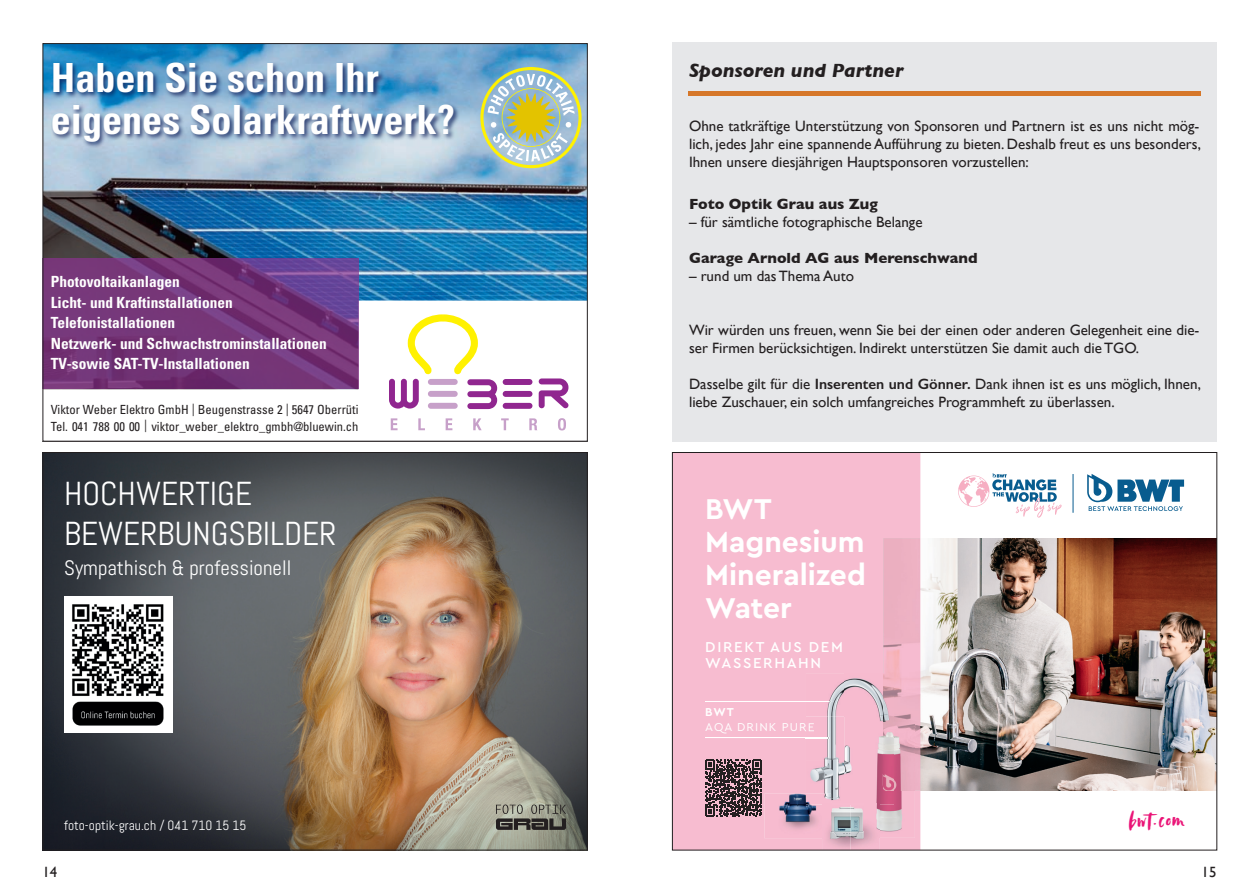
<style>
.page{position:relative;width:1259px;height:893px;background:#fff}
.page>*{position:absolute;margin:0;border:0;box-sizing:border-box;transform-origin:0 0}
.t1{font:700 condensed 40.2px/41.4px "Univers";color:#fff}
.t2{font:33.15px/39.8px "Abel";color:#fff}
.t3{font:700 30px/33px "Cera PRO";color:#fff}
.t4{font:24px "Avallon";letter-spacing:.04em;color:#ea1477}
.t5{font:20.85px "Abel";color:#fff}
.t6{font:italic 700 19.5px "Gill Sans";color:#231f20}
.t7{font:700 condensed 15.45px/20.5px "Univers";color:#fff}
.t8{font:15px/18px "Gill Sans";color:#231f20}
.t9{font:700 15px "Gill Sans";color:#231f20}
.t10{font:500 15px/16.5px "Cera PRO";letter-spacing:.11em;color:#fff}
.t11{font:14.85px "Gill Sans";color:#231f20}
.t12{font:13.5px "Abel";color:#fff}
.t13{font:condensed 12.6px/16.8px "Univers";color:#231f20}
.t14{font:12px/15px "Cera PRO";letter-spacing:.09em;color:#fff}
.s1{font-size:12.45px}
.s2{font-weight:600}
.s3{font-weight:700}
</style>
<div class="page">
<div style="left:672px;top:43px;width:544px;height:399px;background:#e6e7e9"></div>
<div style="left:688px;top:91px;width:512px;height:5px;background:#d67729"></div>
<img style="left:920px;top:538px;width:295px;height:252px">
<svg style="left:674px;top:454px;width:246px;height:394px;background:#f5bbce"></svg>
<div style="left:705px;top:723px;width:101px;height:11px;background:#f7bcd0"></div>
<hr style="left:705px;top:701px;width:128px;height:1px;background:#fff">
<hr style="left:705px;top:738px;width:124px;height:1px;background:#fff">
<svg style="left:958px;top:473px;width:103px;height:45px"></svg>
<svg style="left:1087px;top:474px;width:97px;height:37px"></svg>
<hr style="left:1072px;top:474px;width:1px;height:39px;background:#085c8f">
<svg style="left:705px;top:760px;width:56px;height:56px;background:#634f55"></svg>
<img style="left:764px;top:794px;width:58px;height:44px">
<img style="left:806px;top:673px;width:77px;height:87px">
<img style="left:806px;top:760px;width:58px;height:43px">
<img style="left:883px;top:673px;width:11px;height:50px">
<svg style="left:806px;top:701px;width:27px;height:1px"></svg>
<svg style="left:806px;top:723px;width:23px;height:16px"></svg>
<img style="left:806px;top:794px;width:25px;height:11px">
<img style="left:879px;top:790px;width:36px;height:48px">
<img style="left:883px;top:723px;width:32px;height:67px">
<img style="left:864px;top:723px;width:19px;height:41px">
<img style="left:864px;top:764px;width:30px;height:41px">
<img style="left:822px;top:805px;width:57px;height:43px">
<img style="left:822px;top:805px;width:9px;height:33px">
<img style="left:831px;top:803px;width:33px;height:2px">
<svg style="left:822px;top:803px;width:9px;height:2px"></svg>
<img style="left:864px;top:805px;width:15px;height:33px">
<svg style="left:864px;top:803px;width:15px;height:2px"></svg>
<img style="left:45px;top:454px;width:541px;height:394px">
<img style="left:64px;top:597px;width:109px;height:135px">
<svg style="left:467px;top:794px;width:99px;height:36px;background:#8f8f81"></svg>
<img style="left:45px;top:45px;width:541px;height:386px">
<svg style="left:671px;top:516px;width:7px;height:7px"></svg>
<p class="t1" style="left:51px;top:57px;width:405px">Haben Sie schon Ihr eigenes Solarkraftwerk?</p>
<p class="t7" style="left:51px;top:271px;width:278px">Photovoltaikanlagen<br>Licht- und Kraftinstallationen<br>Telefonistallationen<br>Netzwerk- und Schwachstrominstallationen<br>TV-sowie SAT-TV-Installationen</p>
<p class="t13" style="left:51px;top:401px;width:309px">Viktor Weber Elektro GmbH <span class="s1">|</span> Beugenstrasse 2 <span class="s1">|</span> 5647 Oberrüti<br>Tel. 041 788 00 00 <span class="s1">|</span> viktor_weber_elektro_gmbh@bluewin.ch</p>
<p class="t2" style="left:64px;top:474px;width:274px">HOCHWERTIGE<br>BEWERBUNGSBILDER</p>
<p class="t5" style="left:64px;top:554px;width:229px">Sympathisch &amp; professionell</p>
<p class="t12" style="left:64px;top:817px;width:184px">foto-optik-grau.ch / 041 710 15 15</p>
<p class="t6" style="left:689px;top:59px;width:216px">Sponsoren und Partner</p>
<p class="t8" style="left:689px;top:117px;width:513px;text-align:justify">Ohne tatkräftige Unterstützung von Sponsoren und Partnern ist es uns nicht mög&shy;lich, jedes Jahr eine spannende Aufführung zu bieten. Deshalb freut es uns besonders, Ihnen unsere diesjährigen Hauptsponsoren vorzustellen:</p>
<p class="t9" style="left:689px;top:192px;width:190px">Foto Optik Grau aus Zug</p>
<p class="t8" style="left:689px;top:212px;width:235px">– für sämtliche fotographische Belange</p>
<p class="t9" style="left:689px;top:246px;width:290px">Garage Arnold AG aus Merenschwand</p>
<p class="t8" style="left:689px;top:266px;width:166px">– rund um das Thema Auto</p>
<p class="t8" style="left:689px;top:320px;width:512px">Wir würden uns freuen, wenn Sie bei der einen oder anderen Gelegenheit eine die&shy;ser Firmen berücksichtigen. Indirekt unterstützen Sie damit auch die TGO.</p>
<p class="t8" style="left:689px;top:374px;width:513px">Dasselbe gilt für die <span class="s2">Inserenten und Gönner.</span> Dank ihnen ist es uns möglich, Ihnen, liebe Zuschauer, ein solch umfangreiches Programmheft zu überlassen.</p>
<p class="t3" style="left:705px;top:491px;width:162px">BWT<br>Magnesium<br>Mineralized<br>Water</p>
<p class="t10" style="left:705px;top:638px;width:139px">DIREKT AUS DEM<br>WASSERHAHN</p>
<p class="t14" style="left:705px;top:704px;width:111px"><span class="s3">BWT<br></span>AQA DRINK PURE</p>
<p class="t4" style="left:1128px;top:804px;width:57px">bwt.com</p>
<p class="t11" style="left:43px;top:863px;width:16px">14</p>
<p class="t11" style="left:1201px;top:863px;width:16px">15</p>
</div>
